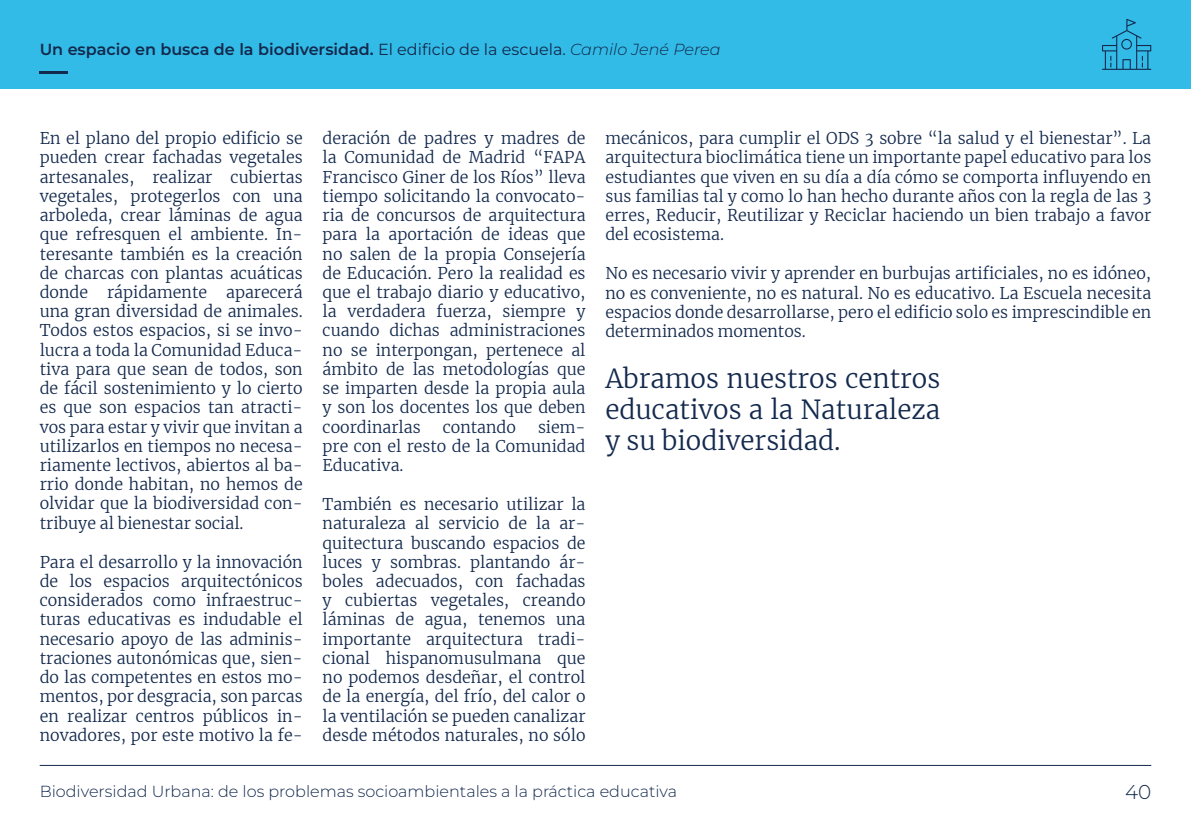
<style>
.page{position:relative;width:1191px;height:840px;background:#fff}
.page>*{position:absolute;margin:0;border:0;box-sizing:border-box;transform-origin:0 0}
.t1{font:300 26px/31.2px "Merriweather";color:#13294d;text-align:justify}
.t2{font:300 20px "Montserrat";color:#13294d}
.t3{font:300 16px/19.2px "Merriweather";color:#13294d;text-align:justify}
.t4{font:600 16px "Montserrat";color:#13294d}
.t5{font:300 16px "Montserrat";color:#13294d}
.s1{font-weight:400}
.s2{font-weight:300;font-style:italic}
</style>
<div class="page">
<div style="left:0;top:0;width:1191px;height:89px;background:#32bbe6"></div>
<hr style="left:40px;top:764px;width:1111px;height:1px;background:#13294d">
<hr style="left:40px;top:71px;width:28px;height:2px;background:#13294d">
<svg style="left:1102px;top:19px;width:49px;height:51px"></svg>
<p class="t4" style="left:40px;top:39px;width:682px">Un espacio en busca de la biodiversidad. <span class="s1">El edificio de la escuela.</span> <span class="s2">Camilo Jené Perea</span></p>
<p class="t3" style="left:40px;top:128px;width:264px">En el plano del propio edificio se pueden crear fachadas vegetales artesanales, realizar cubiertas vegetales, protegerlos con una arboleda, crear láminas de agua que refresquen el ambiente. In&shy;teresante también es la creación de charcas con plantas acuáticas donde rápidamente aparecerá una gran diversidad de animales.<br>Todos estos espacios, si se invo&shy;lucra a toda la Comunidad Educa&shy;tiva para que sean de todos, son de fácil sostenimiento y lo cierto es que son espacios tan atracti&shy;vos para estar y vivir que invitan a utilizarlos en tiempos no necesa&shy;riamente lectivos, abiertos al ba&shy;rrio donde habitan, no hemos de olvidar que la biodiversidad con&shy;tribuye al bienestar social.</p>
<p class="t3" style="left:40px;top:551px;width:264px">Para el desarrollo y la innovación de los espacios arquitectónicos considerados como infraestruc&shy;turas educativas es indudable el necesario apoyo de las adminis&shy;traciones autonómicas que, sien&shy;do las competentes en estos mo&shy;mentos, por desgracia, son parcas en realizar centros públicos in&shy;novadores, por este motivo la fe-</p>
<p class="t3" style="left:322px;top:128px;width:264px">deración de padres y madres de la Comunidad de Madrid “FAPA Francisco Giner de los Ríos” lleva tiempo solicitando la convocato&shy;ria de concursos de arquitectura para la aportación de ideas que no salen de la propia Consejería de Educación. Pero la realidad es que el trabajo diario y educativo, la verdadera fuerza, siempre y cuando dichas administraciones no se interpongan, pertenece al ámbito de las metodologías que se imparten desde la propia aula y son los docentes los que deben coordinarlas</p>
<p class="t3" style="left:443px;top:416px;width:75px">contando</p>
<p class="t3" style="left:322px;top:416px;width:264px;text-indent:215px">siem&shy;pre con el resto de la Comunidad Educativa.</p>
<p class="t3" style="left:322px;top:494px;width:264px">También es necesario utilizar la naturaleza al servicio de la ar&shy;quitectura buscando espacios de luces y sombras. plantando ár&shy;boles adecuados, con fachadas y cubiertas vegetales, creando láminas de agua, tenemos una importante arquitectura tradi&shy;cional hispanomusulmana que no podemos desdeñar, el control de la energía, del frío, del calor o la ventilación se pueden canalizar desde métodos naturales, no sólo</p>
<p class="t3" style="left:605px;top:128px;width:547px">mecánicos, para cumplir el ODS 3 sobre “la salud y el bienestar”. La arquitectura bioclimática tiene un importante papel educativo para los estudiantes que viven en su día a día cómo se comporta influyendo en sus familias tal y como lo han hecho durante años con la regla de las 3 erres, Reducir, Reutilizar y Reciclar haciendo un bien trabajo a favor del ecosistema.</p>
<p class="t3" style="left:605px;top:263px;width:547px">No es necesario vivir y aprender en burbujas artificiales, no es idóneo, no es conveniente, no es natural. No es educativo. La Escuela necesita espacios donde desarrollarse, pero el edificio solo es imprescindible en determinados momentos.</p>
<h1 class="t1" style="left:605px;top:361px;width:336px">Abramos nuestros centros educativos a la Naturaleza y su biodiversidad.</h1>
<p class="t5" style="left:40px;top:780px;width:639px">Biodiversidad Urbana: de los problemas socioambientales a la práctica educativa</p>
<p class="t2" style="left:1125px;top:778px;width:28px">40</p>
</div>
